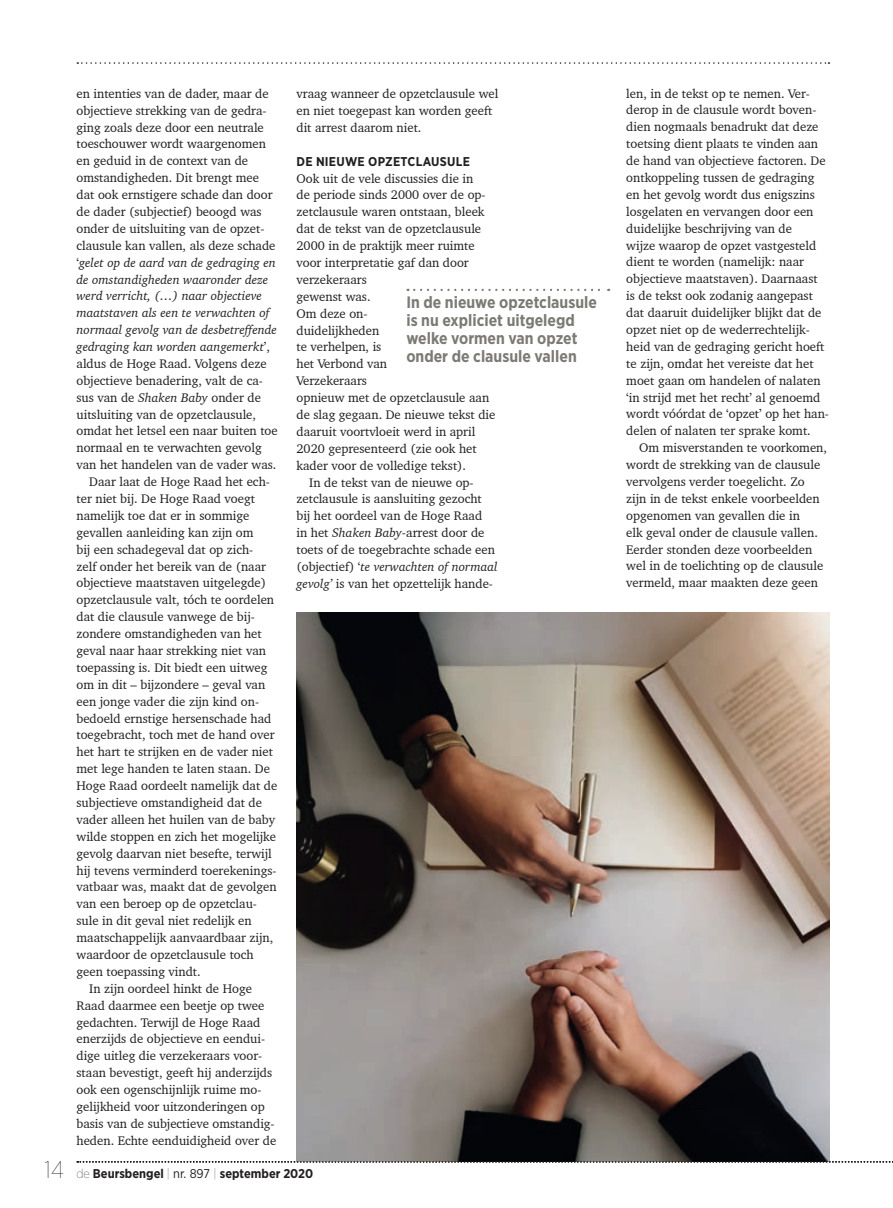
<style>
.page{position:relative;width:893px;height:1208px;background:#fff}
.page>*{position:absolute;margin:0;border:0;box-sizing:border-box;transform-origin:0 0}
.t1{font:700 16.5px/18px "Gotham Narrow";color:#7c7a75}
.t2{font:12.75px/17px "Charter BT Pro";color:#231f20}
.t3{font:italic 12.75px "Charter BT Pro";color:#231f20}
.t4{font:700 12.75px "Gotham Narrow";color:#231f20}
.t5{font:700 12.75px "Gotham Narrow";letter-spacing:.02em;color:#231f20}
.s1{font-style:normal}
.s2{font-style:italic}
.s3{font-weight:100;font-size:24px}
.s4{font-weight:100}
.s5{font-weight:400}
</style>
<div class="page">
<svg style="left:77px;top:62px;width:752px;height:2px"></svg>
<svg style="left:414px;top:289px;width:195px;height:2px"></svg>
<img style="left:297px;top:612px;width:532px;height:549px">
<svg style="left:77px;top:1161px;width:816px;height:1px"></svg>
<p class="t2" style="left:77px;top:85px;width:194px">en intenties van de dader, maar de</p>
<p class="t2" style="left:77px;top:102px;width:192px">objectieve strekking van de gedra-</p>
<p class="t2" style="left:77px;top:119px;width:189px">ging zoals deze door een neutrale</p>
<p class="t2" style="left:77px;top:135px;width:191px">toeschouwer wordt waargenomen</p>
<p class="t2" style="left:77px;top:152px;width:173px">en geduid in de context van de</p>
<p class="t2" style="left:77px;top:169px;width:184px">omstandigheden. Dit brengt mee</p>
<p class="t2" style="left:77px;top:186px;width:197px">dat ook ernstigere schade dan door</p>
<p class="t2" style="left:77px;top:203px;width:187px">de dader (subjectief) beoogd was</p>
<p class="t2" style="left:77px;top:220px;width:189px">onder de uitsluiting van de opzet-</p>
<p class="t2" style="left:77px;top:237px;width:200px">clausule kan vallen, als deze schade</p>
<p class="t3" style="left:77px;top:254px;width:201px"><span class="s1">‘</span>gelet op de aard van de gedraging en</p>
<p class="t3" style="left:77px;top:271px;width:193px">de omstandigheden waaronder deze</p>
<p class="t3" style="left:77px;top:288px;width:187px">werd verricht, (…) naar objectieve</p>
<p class="t3" style="left:77px;top:305px;width:195px">maatstaven als een te verwachten of</p>
<p class="t3" style="left:77px;top:322px;width:202px">normaal gevolg van de desbetreffende</p>
<p class="t3" style="left:77px;top:338px;width:195px">gedraging kan worden aangemerkt<span class="s1">’,</span></p>
<p class="t2" style="left:77px;top:355px;width:192px">aldus de Hoge Raad. Volgens deze</p>
<p class="t2" style="left:77px;top:372px;width:188px">objectieve benadering, valt de ca-</p>
<p class="t2" style="left:77px;top:389px;width:186px">sus van de <span class="s2">Shaken Baby</span> onder de</p>
<p class="t2" style="left:77px;top:406px;width:181px">uitsluiting van de opzetclausule,</p>
<p class="t2" style="left:77px;top:422px;width:203px">omdat het letsel een naar buiten toe</p>
<p class="t2" style="left:77px;top:439px;width:187px">normaal en te verwachten gevolg</p>
<p class="t2" style="left:77px;top:456px;width:201px">van het handelen van de vader was.</p>
<p class="t2" style="left:89px;top:473px;width:182px">Daar laat de Hoge Raad het ech-</p>
<p class="t2" style="left:77px;top:490px;width:180px">ter niet bij. De Hoge Raad voegt</p>
<p class="t2" style="left:77px;top:507px;width:174px">namelijk toe dat er in sommige</p>
<p class="t2" style="left:77px;top:524px;width:178px">gevallen aanleiding kan zijn om</p>
<p class="t2" style="left:77px;top:541px;width:178px">bij een schadegeval dat op zich-</p>
<p class="t2" style="left:77px;top:557px;width:191px">zelf onder het bereik van de (naar</p>
<p class="t2" style="left:77px;top:574px;width:191px">objectieve maatstaven uitgelegde)</p>
<p class="t2" style="left:77px;top:591px;width:199px">opzetclausule valt, tóch te oordelen</p>
<p class="t2" style="left:77px;top:608px;width:180px">dat die clausule vanwege de bij-</p>
<p class="t2" style="left:77px;top:625px;width:187px">zondere omstandigheden van het</p>
<p class="t2" style="left:77px;top:642px;width:191px">geval naar haar strekking niet van</p>
<p class="t2" style="left:77px;top:659px;width:192px">toepassing is. Dit biedt een uitweg</p>
<p class="t2" style="left:77px;top:676px;width:190px">om in dit – bijzondere – geval van</p>
<p class="t2" style="left:77px;top:693px;width:184px">een jonge vader die zijn kind on-</p>
<p class="t2" style="left:77px;top:709px;width:196px">bedoeld ernstige hersenschade had</p>
<p class="t2" style="left:77px;top:726px;width:200px">toegebracht, toch met de hand over</p>
<p class="t2" style="left:77px;top:743px;width:198px">het hart te strijken en de vader niet</p>
<p class="t2" style="left:77px;top:760px;width:195px">met lege handen te laten staan. De</p>
<p class="t2" style="left:77px;top:777px;width:202px">Hoge Raad oordeelt namelijk dat de</p>
<p class="t2" style="left:77px;top:794px;width:187px">subjectieve omstandigheid dat de</p>
<p class="t2" style="left:77px;top:811px;width:200px">vader alleen het huilen van de baby</p>
<p class="t2" style="left:77px;top:828px;width:201px">wilde stoppen en zich het mogelijke</p>
<p class="t2" style="left:77px;top:844px;width:197px">gevolg daarvan niet besefte, terwijl</p>
<p class="t2" style="left:77px;top:861px;width:201px">hij tevens verminderd toerekenings-</p>
<p class="t2" style="left:77px;top:878px;width:202px">vatbaar was, maakt dat de gevolgen</p>
<p class="t2" style="left:77px;top:895px;width:182px">van een beroep op de opzetclau-</p>
<p class="t2" style="left:77px;top:912px;width:177px">sule in dit geval niet redelijk en</p>
<p class="t2" style="left:77px;top:929px;width:198px">maatschappelijk aanvaardbaar zijn,</p>
<p class="t2" style="left:77px;top:946px;width:179px">waardoor de opzetclausule toch</p>
<p class="t2" style="left:77px;top:963px;width:126px">geen toepassing vindt.</p>
<p class="t2" style="left:89px;top:979px;width:164px">In zijn oordeel hinkt de Hoge</p>
<p class="t2" style="left:77px;top:996px;width:189px">Raad daarmee een beetje op twee</p>
<p class="t2" style="left:77px;top:1013px;width:185px">gedachten. Terwijl de Hoge Raad</p>
<p class="t2" style="left:77px;top:1030px;width:190px">enerzijds de objectieve en eendui-</p>
<p class="t2" style="left:77px;top:1047px;width:187px">dige uitleg die verzekeraars voor-</p>
<p class="t2" style="left:77px;top:1064px;width:197px">staan bevestigt, geeft hij anderzijds</p>
<p class="t2" style="left:77px;top:1081px;width:187px">ook een ogenschijnlijk ruime mo-</p>
<p class="t2" style="left:77px;top:1098px;width:190px">gelijkheid voor uitzonderingen op</p>
<p class="t2" style="left:77px;top:1115px;width:200px">basis van de subjectieve omstandig-</p>
<p class="t2" style="left:77px;top:1131px;width:201px">heden. Echte eenduidigheid over de</p>
<p class="t2" style="left:297px;top:85px;width:203px">vraag wanneer de opzetclausule wel en niet toegepast kan worden geeft dit arrest daarom niet.</p>
<p class="t5" style="left:297px;top:153px;width:175px">DE NIEUWE OPZETCLAUSULE</p>
<p class="t2" style="left:297px;top:170px;width:178px">Ook uit de vele discussies die in</p>
<p class="t2" style="left:297px;top:186px;width:191px">de periode sinds 2000 over de op-</p>
<p class="t2" style="left:297px;top:203px;width:190px">zetclausule waren ontstaan, bleek</p>
<p class="t2" style="left:297px;top:220px;width:186px">dat de tekst van de opzetclausule</p>
<p class="t2" style="left:297px;top:237px;width:180px">2000 in de praktijk meer ruimte</p>
<p class="t2" style="left:297px;top:254px;width:174px">voor interpretatie gaf dan door</p>
<p class="t2" style="left:297px;top:271px;width:72px">verzekeraars</p>
<p class="t2" style="left:297px;top:288px;width:76px">gewenst was.</p>
<p class="t2" style="left:297px;top:305px;width:73px">Om deze on-</p>
<p class="t2" style="left:297px;top:321px;width:84px">duidelijkheden</p>
<p class="t2" style="left:297px;top:338px;width:86px">te verhelpen, is</p>
<p class="t2" style="left:297px;top:355px;width:92px">het Verbond van</p>
<p class="t2" style="left:297px;top:372px;width:72px">Verzekeraars</p>
<p class="t2" style="left:297px;top:389px;width:194px">opnieuw met de opzetclausule aan</p>
<p class="t2" style="left:297px;top:406px;width:200px">de slag gegaan. De nieuwe tekst die</p>
<p class="t2" style="left:297px;top:423px;width:180px">daaruit voortvloeit werd in april</p>
<p class="t2" style="left:297px;top:440px;width:182px">2020 gepresenteerd (zie ook het</p>
<p class="t2" style="left:297px;top:457px;width:171px">kader voor de volledige tekst).</p>
<p class="t2" style="left:309px;top:473px;width:166px">In de tekst van de nieuwe op-</p>
<p class="t2" style="left:296px;top:490px;width:187px">zetclausule is aansluiting gezocht</p>
<p class="t2" style="left:296px;top:507px;width:187px">bij het oordeel van de Hoge Raad</p>
<p class="t2" style="left:296px;top:524px;width:189px">in het <span class="s2">Shaken Baby-</span>arrest door de</p>
<p class="t2" style="left:296px;top:541px;width:200px">toets of de toegebrachte schade een</p>
<p class="t3" style="left:296px;top:558px;width:203px"><span class="s1">(objectief) ‘</span>te verwachten of normaal</p>
<p class="t2" style="left:296px;top:575px;width:198px"><span class="s2">gevolg’</span> is van het opzettelijk hande-</p>
<p class="t1" style="left:406px;top:293px;width:192px">In de nieuwe opzetclausule is nu expliciet uitgelegd welke vormen van opzet onder de clausule vallen</p>
<p class="t4" style="left:45px;top:1165px;width:270px"><span class="s3">14</span> <span class="s4">de</span> Beursbengel <span class="s4">|</span> <span class="s5">nr. 897</span> <span class="s4">|</span> september 2020</p>
<p class="t2" style="left:626px;top:85px;width:204px">len, in de tekst op te nemen. Ver&shy;derop in de clausule wordt boven&shy;dien nogmaals benadrukt dat deze toetsing dient plaats te vinden aan de hand van objectieve factoren. De ontkoppeling tussen de gedraging en het gevolg wordt dus enigszins losgelaten en vervangen door een duidelijke beschrijving van de<br>wijze waarop de opzet vastgesteld dient te worden (namelijk: naar objectieve maatstaven). Daarnaast is de tekst ook zodanig aangepast dat daaruit duidelijker blijkt dat de opzet niet op de wederrechtelijk&shy;heid van de gedraging gericht hoeft te zijn, omdat het vereiste dat het moet gaan om handelen of nalaten ‘in strijd met het recht’ al genoemd wordt vóórdat de ‘opzet’ op het han&shy;delen of nalaten ter sprake komt.</p>
<p class="t2" style="left:626px;top:439px;width:202px;text-indent:13px">Om misverstanden te voorkomen, wordt de strekking van de clausule vervolgens verder toegelicht. Zo zijn in de tekst enkele voorbeelden opgenomen van gevallen die in<br>elk geval onder de clausule vallen.<br>Eerder stonden deze voorbeelden wel in de toelichting op de clausule vermeld, maar maakten deze geen</p>
</div>
